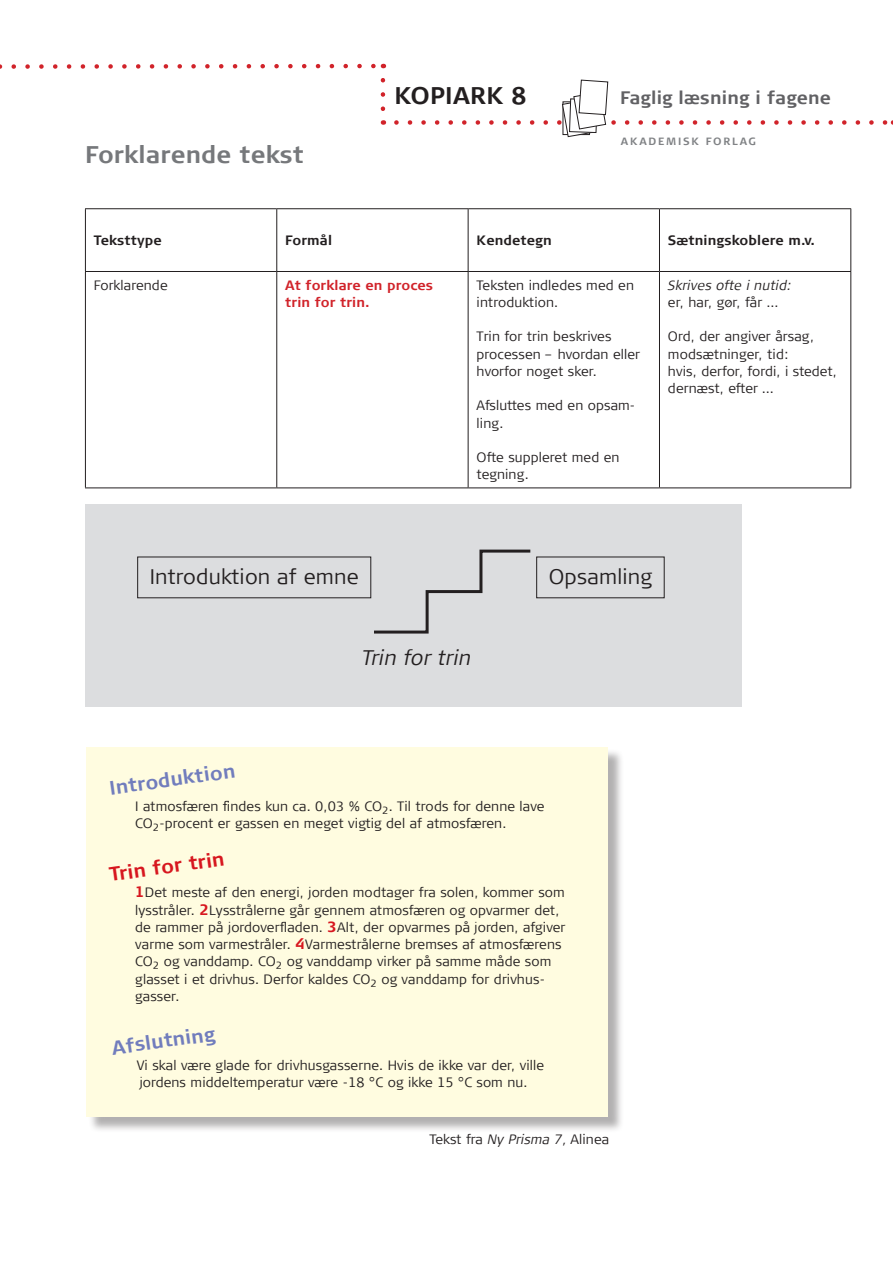
<style>
.page{position:relative;width:893px;height:1263px;background:#fff}
.page>*{position:absolute;margin:0;border:0;box-sizing:border-box;transform-origin:0 0}
.t1{font:700 24px "Signa Column";letter-spacing:.01em;color:#76787b}
.t2{font:700 24px "Signa Column";letter-spacing:.01em;color:#231f20}
.t3{font:300 21px "Signa Column";letter-spacing:.01em;color:#231f20}
.t4{font:italic 300 21px "Signa Column";letter-spacing:.01em;color:#231f20}
.t5{font:700 19.5px "Signa Column";color:#717dbd}
.t6{font:700 19.5px "Signa Column";color:#d7171f}
.t7{font:700 18px "Signa Column";letter-spacing:.01em;color:#616164}
.t8{font:300 13.5px/17.2px "Signa Column";letter-spacing:.01em;color:#231f20}
.t9{font:700 13.5px "Signa Column";letter-spacing:.01em;color:#231f20}
.t10{font:700 13.5px/17.2px "Signa Column";letter-spacing:.01em;color:#d1232a}
.t11{font:italic 300 13.5px "Signa Column";letter-spacing:.01em;color:#231f20}
.t12{font:700 10.5px "Signa Column";letter-spacing:.17em;color:#808285}
.s1{font-weight:700;font-size:15px;color:#d7171f}
.s2{font-style:italic}
</style>
<div class="page">
<svg style="left:0;top:63px;width:384px;height:6px"></svg>
<svg style="left:381px;top:80px;width:4px;height:45px"></svg>
<svg style="left:396px;top:79px;width:490px;height:58px"></svg>
<svg style="left:86px;top:209px;width:764px;height:62px"></svg>
<hr style="left:85px;top:208px;width:192px;height:1px;background:#231f20">
<hr style="left:85px;top:209px;width:1px;height:62px;background:#231f20">
<hr style="left:277px;top:208px;width:191px;height:1px;background:#231f20">
<hr style="left:276px;top:209px;width:1px;height:62px;background:#231f20">
<hr style="left:468px;top:208px;width:191px;height:1px;background:#231f20">
<hr style="left:468px;top:209px;width:1px;height:62px;background:#231f20">
<hr style="left:659px;top:208px;width:192px;height:1px;background:#231f20">
<hr style="left:659px;top:209px;width:1px;height:62px;background:#231f20">
<hr style="left:850px;top:209px;width:1px;height:62px;background:#231f20">
<hr style="left:85px;top:271px;width:192px;height:1px;background:#231f20">
<hr style="left:85px;top:272px;width:1px;height:215px;background:#231f20">
<hr style="left:277px;top:271px;width:191px;height:1px;background:#231f20">
<hr style="left:276px;top:272px;width:1px;height:215px;background:#231f20">
<hr style="left:468px;top:271px;width:191px;height:1px;background:#231f20">
<hr style="left:468px;top:272px;width:1px;height:215px;background:#231f20">
<hr style="left:659px;top:271px;width:192px;height:1px;background:#231f20">
<hr style="left:659px;top:272px;width:1px;height:215px;background:#231f20">
<hr style="left:850px;top:272px;width:1px;height:215px;background:#231f20">
<hr style="left:85px;top:487px;width:192px;height:1px;background:#231f20">
<hr style="left:277px;top:487px;width:191px;height:1px;background:#231f20">
<hr style="left:468px;top:487px;width:191px;height:1px;background:#231f20">
<hr style="left:659px;top:487px;width:192px;height:1px;background:#231f20">
<div style="left:85px;top:505px;width:656px;height:202px;background:#dcdddf"></div>
<svg style="left:371px;top:549px;width:160px;height:85px"></svg>
<div style="left:88px;top:749px;width:536px;height:384px;background:#231f20;opacity:.35"></div>
<div style="left:86px;top:747px;width:522px;height:370px;background:#fffce0"></div>
<div style="left:137px;top:557px;width:234px;height:41px;border:1px solid #231f20"></div>
<div style="left:536px;top:557px;width:129px;height:41px;border:1px solid #231f20"></div>
<p class="t1" style="left:85px;top:141px;width:220px">Forklarende tekst</p>
<p class="t2" style="left:395px;top:81px;width:134px">KOPIARK 8</p>
<p class="t7" style="left:620px;top:87px;width:212px">Faglig læsning i fagene</p>
<p class="t12" style="left:621px;top:135px;width:137px">AKADEMISK FORLAG</p>
<p class="t9" style="left:94px;top:232px;width:69px">Teksttype</p>
<p class="t9" style="left:285px;top:232px;width:48px">Formål</p>
<p class="t9" style="left:477px;top:232px;width:77px">Kendetegn</p>
<p class="t9" style="left:668px;top:232px;width:149px">Sætningskoblere m.v.</p>
<p class="t8" style="left:94px;top:276px;width:75px">Forklarende</p>
<p class="t10" style="left:285px;top:276px;width:149px">At forklare en proces trin for trin.</p>
<p class="t8" style="left:477px;top:276px;width:159px">Teksten indledes med en introduktion.</p>
<p class="t8" style="left:477px;top:328px;width:165px">Trin for trin beskrives processen – hvordan eller hvorfor noget sker.</p>
<p class="t8" style="left:477px;top:397px;width:160px">Afsluttes med en opsam&shy;ling.</p>
<p class="t8" style="left:477px;top:449px;width:144px">Ofte suppleret med en tegning.</p>
<p class="t11" style="left:668px;top:277px;width:125px">Skrives ofte i nutid:</p>
<p class="t8" style="left:668px;top:294px;width:111px">er, har, gør, får …</p>
<p class="t8" style="left:668px;top:328px;width:148px">Ord, der angiver årsag, modsætninger, tid:</p>
<p class="t8" style="left:668px;top:363px;width:170px">hvis, derfor, fordi, i stedet, dernæst, efter …</p>
<p class="t3" style="left:150px;top:564px;width:210px">Introduktion af emne</p>
<p class="t3" style="left:549px;top:564px;width:105px">Opsamling</p>
<p class="t5" style="left:108px;top:777px;width:128px;rotate:-8deg">Introduktion</p>
<p class="t4" style="left:363px;top:645px;width:110px">Trin for trin</p>
<p class="t8" style="left:135px;top:798px;width:411px">I atmosfæren findes kun ca. 0,03 % CO<sub>2</sub>. Til trods for denne lave<br>CO<sub>2</sub>-procent er gassen en meget vigtig del af atmosfæren.</p>
<p class="t6" style="left:108px;top:863px;width:118px;rotate:-8deg">Trin for trin</p>
<p class="t8" style="left:135px;top:884px;width:432px"><span class="s1">1</span>Det meste af den energi, jorden modtager fra solen, kommer som lysstråler. <span class="s1">2</span>Lysstrålerne går gennem atmosfæren og opvarmer det, de rammer på jordoverfladen. <span class="s1">3</span>Alt, der opvarmes på jorden, afgiver varme som varmestråler. <span class="s1">4</span>Varmestrålerne bremses af atmosfærens CO<sub>2</sub> og vanddamp. CO<sub>2</sub> og vanddamp virker på samme måde som glasset i et drivhus. Derfor kaldes CO<sub>2</sub> og vanddamp for drivhus&shy;gasser.</p>
<p class="t5" style="left:110px;top:1037px;width:106px;rotate:-8deg">Afslutning</p>
<p class="t8" style="left:137px;top:1056px;width:409px">Vi skal være glade for drivhusgasserne. Hvis de ikke var der, ville jordens middeltemperatur være -18 °C og ikke 15 °C som nu.</p>
<p class="t8" style="left:429px;top:1131px;width:181px">Tekst fra <span class="s2">Ny Prisma 7,</span> Alinea</p>
</div>
